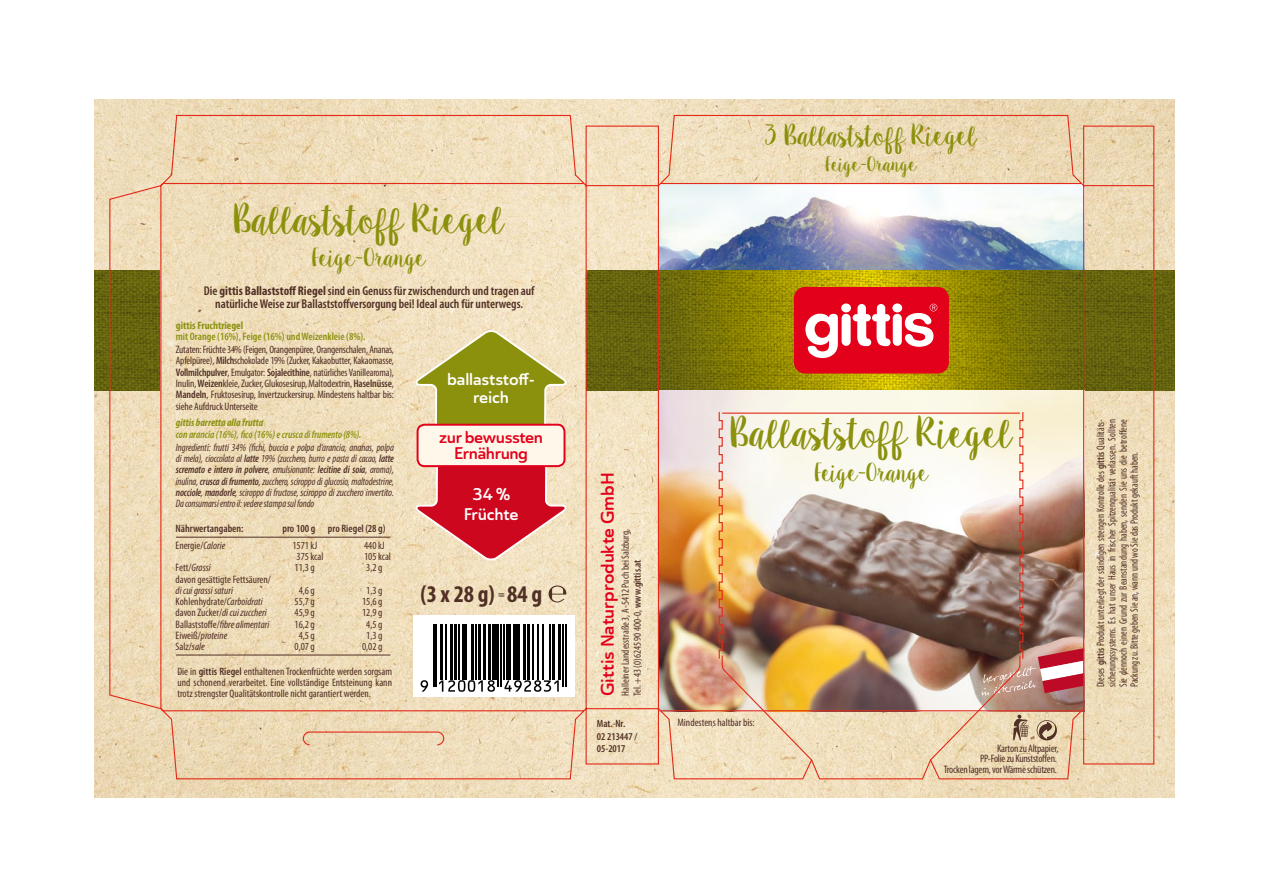
<style>
.page{position:relative;width:1263px;height:893px;background:#fff}
.page>*{position:absolute;margin:0;border:0;box-sizing:border-box;transform-origin:0 0}
.t1{font:40.5px "Sweet Pea";letter-spacing:-.07em;color:#8b910d}
.t2{font:39px "Sweet Pea";letter-spacing:-.07em;color:#8b910d}
.t3{font:27.75px "Sweet Pea";letter-spacing:-.07em;color:#8b910d}
.t4{font:24px "Sweet Pea";letter-spacing:-.06em;color:#8b910d}
.t5{font:700 condensed 24px "Myriad Pro";color:#502f25}
.t6{font:19.2px "Sweet Pea";letter-spacing:-.06em;color:#8b910d}
.t7{font:18px "Ainslie Sans Nor Dem";color:#e2001a}
.t8{font:16.65px/17.5px "Ainslie Sans Nor Dem";letter-spacing:-.01em;color:#fff;text-align:center}
.t9{font:16.65px/15.9px "Ainslie Sans Nor Dem";letter-spacing:-.025em;color:#e2001a;text-align:center}
.t10{font:600 condensed 12.75px/12.8px "Myriad Pro";color:#502f25;text-align:center}
.t11{font:condensed 10.8px/11.4px "Myriad Pro";color:#502f25;text-align:justify}
.t12{font:italic condensed 10.8px/11.2px "Myriad Pro";letter-spacing:-.01em;color:#502f25;text-align:justify;scale:.96 1}
.t13{font:condensed 10.8px/11.2px "Myriad Pro";color:#502f25;text-align:justify;scale:.93 1}
.t14{font:italic condensed 10.8px "Myriad Pro";letter-spacing:-.01em;color:#502f25}
.t15{font:condensed 10.8px/10.4px "Myriad Pro";letter-spacing:-.02em;color:#502f25;text-align:right}
.t16{font:italic 600 condensed 10.8px "Myriad Pro";color:#8b910d}
.t17{font:600 condensed 10.8px "Myriad Pro";color:#8b910d}
.t18{font:600 condensed 10.8px "Myriad Pro";color:#502f25}
.t19{font:italic 700 condensed 10.8px "Myriad Pro";color:#8b910d}
.t20{font:700 condensed 10.8px "Myriad Pro";color:#8b910d}
.t21{font:condensed 10.5px/12px "Myriad Pro";color:#502f25}
.t22{font:600 condensed 10.5px/12.6px "Myriad Pro";color:#502f25}
.s1{font-weight:700}
.s2{font-weight:600}
.s3{font-style:italic}
.s4{font-style:normal}
.s5{font-size:11.4px}
</style>
<div class="page">
<img style="left:95px;top:100px;width:1080px;height:697px">
<svg style="left:1155px;top:270px;width:20px;height:120px;background:#65620e"></svg>
<svg style="left:95px;top:270px;width:14px;height:120px;background:#65630e"></svg>
<svg style="left:411px;top:99px;width:158px;height:15px;background:#f0e0bf"></svg>
<svg style="left:413px;top:780px;width:158px;height:18px;background:#edb"></svg>
<img style="left:109px;top:114px;width:1046px;height:666px">
<hr style="left:660px;top:710px;width:421px;height:1px;background:#e42a18">
<h2 class="t2" style="left:233px;top:197px;width:275px">Ballaststoff Riegel</h2>
<h3 class="t4" style="left:312px;top:244px;width:116px">Feige-Orange</h3>
<p class="t10" style="left:204px;top:285px;width:332px">Die <span class="s1">gittis Ballaststoff Riegel</span> sind ein Genuss für zwischendurch und tragen auf natürliche Weise zur Ballaststoffversorgung bei! Ideal auch für unterwegs.</p>
<p class="t20" style="left:176px;top:319px;width:69px">gittis Fruchtriegel</p>
<p class="t17" style="left:176px;top:330px;width:191px">mit Orange (16%), Feige (16%) und Weizenkleie (8%).</p>
<p class="t11" style="left:176px;top:344px;width:220px">Zutaten:Früchte 34% (Feigen, Orangenpüree, Orangenschalen, Ananas, Apfelpüree), <span class="s2">Milch</span>schokolade 19% (Zucker, Kakaobutter, Kakaomasse, <span class="s2">Vollmilchpulver</span>, Emulgator: <span class="s2">Sojalecithine</span>, natürliches Vanillearoma), Inulin, <span class="s2">Weizen</span>kleie, Zucker, Glukosesirup, Maltodextrin, <span class="s2">Haselnüsse</span>, <span class="s2">Mandeln</span>, Fruktosesirup, Invertzuckersirup. Mindestens haltbar bis: siehe Aufdruck Unterseite</p>
<p class="t19" style="left:176px;top:417px;width:89px">gittis barretta alla frutta</p>
<p class="t16" style="left:176px;top:428px;width:187px">con arancia (16%), fico (16%) e crusca di frumento (8%).</p>
<p class="t12" style="left:176px;top:442px;width:229px">Ingredienti: frutti 34% (fichi, buccia e polpa d‘arancia, ananas, polpa di mela), cioccolata al <span class="s2">latte</span> 19% (zucchero, burro e pasta di cacao, <span class="s2">latte scremato e intero in polvere</span>, emulsionante: <span class="s2">lecitine di soia</span>, aroma), inulina, <span class="s2">crusca di frumento</span>, zucchero, sciroppo di glucosio, maltodestrine, <span class="s2">nocciole</span>, <span class="s2">mandorle</span>, sciroppo di fructose, sciroppo di zucchero invertito.<br>Da consumarsi entro il: vedere stampa sul fondo</p>
<p class="t18" style="left:176px;top:523px;width:69px">Nährwertangaben:</p>
<p class="t18" style="left:282px;top:523px;width:104px">pro 100 g pro Riegel (28 g)</p>
<p class="t11" style="left:176px;top:540px;width:51px">Energie/<span class="s3">Calorie</span></p>
<p class="t11" style="left:292px;top:540px;width:26px">1571kJ</p>
<p class="t11" style="left:364px;top:540px;width:22px">440kJ</p>
<p class="t11" style="left:297px;top:551px;width:28px">375kcal</p>
<p class="t11" style="left:364px;top:551px;width:28px">105kcal</p>
<p class="t14" style="left:176px;top:562px;width:37px"><span class="s4">Fett/</span>Grassi</p>
<p class="t11" style="left:294px;top:562px;width:22px">11,3g</p>
<p class="t11" style="left:366px;top:562px;width:18px">3,2g</p>
<p class="t11" style="left:176px;top:574px;width:97px">davon gesättigte Fettsäuren/</p>
<p class="t14" style="left:176px;top:585px;width:59px">di cui grassi saturi</p>
<p class="t11" style="left:299px;top:585px;width:18px">4,6g</p>
<p class="t11" style="left:366px;top:585px;width:18px">1,3g</p>
<p class="t11" style="left:176px;top:596px;width:89px">Kohlenhydrate/<span class="s3">Carboidrati</span></p>
<p class="t11" style="left:294px;top:596px;width:22px">55,7g</p>
<p class="t11" style="left:362px;top:596px;width:22px">15,6g</p>
<p class="t14" style="left:176px;top:607px;width:93px"><span class="s4">davon Zucker/</span>di cui zuccheri</p>
<p class="t11" style="left:294px;top:607px;width:22px">45,9g</p>
<p class="t11" style="left:362px;top:607px;width:22px">12,9g</p>
<p class="t14" style="left:176px;top:618px;width:95px"><span class="s4">Ballaststoffe/</span>fibre alimentari</p>
<p class="t11" style="left:294px;top:619px;width:22px">16,2g</p>
<p class="t11" style="left:366px;top:619px;width:18px">4,5g</p>
<p class="t14" style="left:176px;top:630px;width:53px"><span class="s4">Eiweiß/</span>proteine</p>
<p class="t11" style="left:299px;top:630px;width:18px">4,5g</p>
<p class="t11" style="left:366px;top:630px;width:18px">1,3g</p>
<p class="t11" style="left:176px;top:641px;width:31px">Salz/<span class="s3">sale</span></p>
<p class="t11" style="left:294px;top:641px;width:22px">0,07g</p>
<p class="t11" style="left:362px;top:641px;width:22px">0,02g</p>
<p class="t11" style="left:177px;top:665px;width:216px">Die in <span class="s2">gittis Riegel</span> enthaltenen Trockenfrüchte werden sorgsam und schonend verarbeitet. Eine vollständige Entsteinung kann trotz strengster Qualitätskontrolle nicht garantiert werden.</p>
<h3 class="t8" style="left:447px;top:370px;width:89px">ballaststoff&shy;reich</h3>
<h3 class="t9" style="left:439px;top:429px;width:105px">zur bewussten<br>Ernährung</h3>
<h3 class="t8" style="left:464px;top:484px;width:56px;line-height:19.6px">34 %<br>Früchte</h3>
<h3 class="t5" style="left:421px;top:581px;width:123px">(3 x 28 g) <span class="s5">=</span> 84 g</h3>
<h3 class="t3" style="left:765px;top:119px;width:215px">3 Ballaststoff Riegel</h3>
<h3 class="t6" style="left:825px;top:153px;width:93px">Feige-Orange</h3>
<h1 class="t1" style="left:729px;top:409px;width:286px">Ballaststoff Riegel</h1>
<h3 class="t4" style="left:814px;top:458px;width:116px">Feige-Orange</h3>
<h3 class="t7" style="left:595px;top:696px;width:225px;rotate:-90deg">Gittis Naturprodukte GmbH</h3>
<p class="t21" style="left:619px;top:696px;width:168px;rotate:-90deg">Halleiner Landesstraße 3, A-5412 Puch bei Salzburg,<br>Tel. +43 (0)6245 90 400-0, <span class="s2">www.gittis.at</span></p>
<p class="t22" style="left:597px;top:717px;width:42px">Mat.-Nr.<br>02 213447 /<br>05-2017</p>
<p class="t11" style="left:677px;top:717px;width:79px">Mindestens haltbar bis:</p>
<p class="t15" style="left:944px;top:743px;width:116px">Karton zu Altpapier,<br>PP-Folie zu Kunststoffen.<br>Trocken lagern, vor Wärme schützen.</p>
<p class="t13" style="left:1095px;top:687px;width:290px;rotate:-90deg">Dieses <span class="s2">gittis</span> Produkt unterliegt der ständigen strengen Kontrolle des <span class="s2">gittis</span> Qualitäts&shy;sicherungssystems. Es hat unser Haus in frischer Spitzenqualität verlassen. Sollten Sie dennoch einen Grund zur Beanstandung haben, senden Sie uns die betroffene Packung zu. Bitte geben Sie an, wann und wo Sie das Produkt gekauft haben.</p>
</div>
